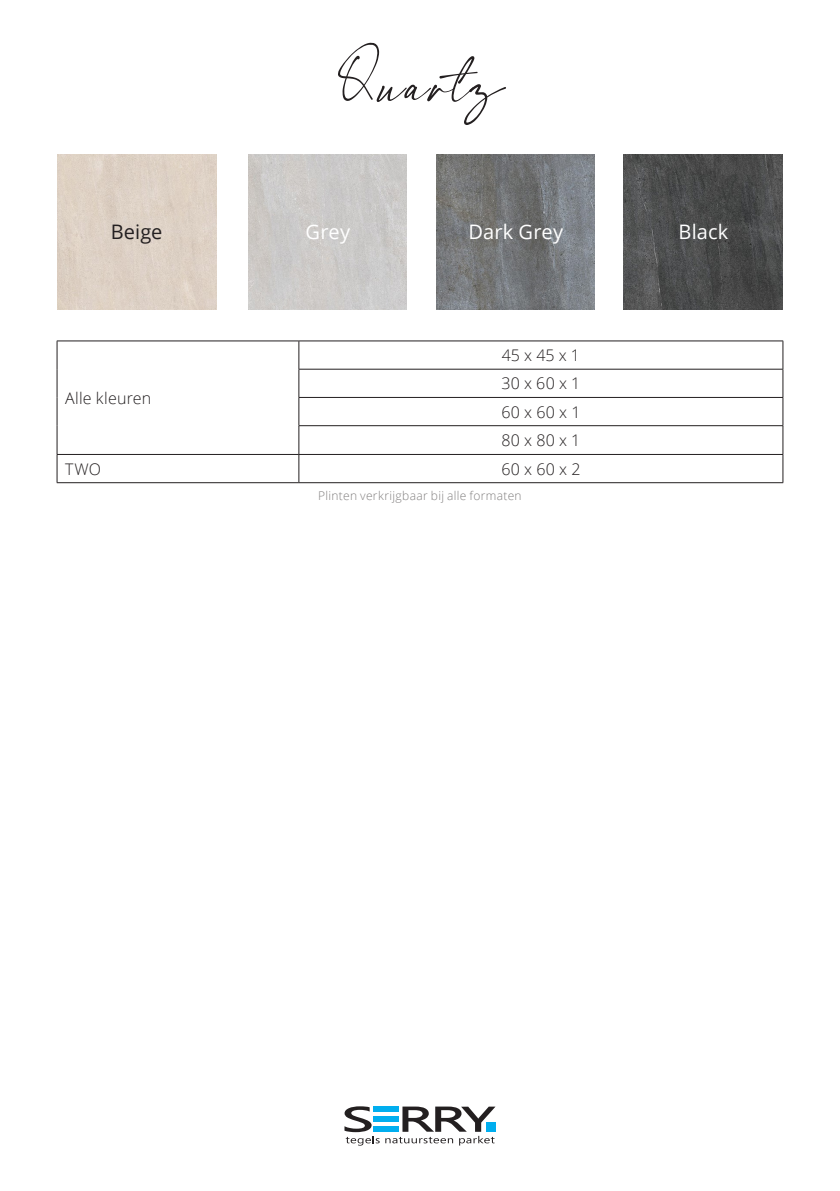
<style>
.page{position:relative;width:840px;height:1191px;background:#fff}
.page>*{position:absolute;margin:0;border:0;box-sizing:border-box;transform-origin:0 0}
.t1{font:80px "The Expressions";letter-spacing:.01em;color:#231f20}
.t2{font:20px "Open Sans";letter-spacing:.005em;color:#fff}
.t3{font:20px "Open Sans";letter-spacing:.005em;color:#231f20}
.t4{font:300 16px "Open Sans";letter-spacing:.02em;color:#231f20}
.t5{font:300 12px "Open Sans";letter-spacing:.025em;color:#817f7f}
</style>
<div class="page">
<div style="left:373px;top:1106px;width:25px;height:5px;background:#00aeef"></div>
<div style="left:373px;top:1116px;width:25px;height:5px;background:#00aeef"></div>
<div style="left:373px;top:1126px;width:25px;height:5px;background:#00aeef"></div>
<svg style="left:344px;top:1106px;width:35px;height:39px"></svg>
<svg style="left:385px;top:1106px;width:110px;height:39px"></svg>
<hr style="left:57px;top:340px;width:242px;height:1px;background:#231f20">
<hr style="left:299px;top:340px;width:483px;height:1px;background:#231f20">
<hr style="left:298px;top:369px;width:484px;height:1px;background:#231f20">
<hr style="left:298px;top:397px;width:484px;height:1px;background:#231f20">
<hr style="left:298px;top:425px;width:484px;height:1px;background:#231f20">
<hr style="left:57px;top:454px;width:242px;height:1px;background:#231f20">
<svg style="left:57px;top:341px;width:1px;height:141px"></svg>
<hr style="left:299px;top:454px;width:483px;height:1px;background:#231f20">
<svg style="left:298px;top:341px;width:1px;height:141px"></svg>
<svg style="left:782px;top:341px;width:1px;height:141px"></svg>
<hr style="left:57px;top:482px;width:242px;height:1px;background:#231f20">
<hr style="left:299px;top:482px;width:483px;height:1px;background:#231f20">
<div style="left:58px;top:154px;width:158px;height:155px;background:#ded1c5"></div>
<img style="left:623px;top:154px;width:159px;height:155px">
<img style="left:436px;top:154px;width:158px;height:155px">
<img style="left:248px;top:154px;width:158px;height:155px">
<h1 class="t1" style="left:338px;top:31px;width:165px">Quartz</h1>
<p class="t3" style="left:111px;top:218px;width:53px">Beige</p>
<p class="t2" style="left:305px;top:218px;width:46px">Grey</p>
<p class="t2" style="left:468px;top:218px;width:96px">Dark Grey</p>
<p class="t2" style="left:678px;top:218px;width:51px">Black</p>
<p class="t4" style="left:65px;top:387px;width:88px">Alle kleuren</p>
<p class="t4" style="left:501px;top:344px;width:80px">45 x 45 x 1</p>
<p class="t4" style="left:501px;top:373px;width:80px">30 x 60 x 1</p>
<p class="t4" style="left:501px;top:401px;width:81px">60 x 60 x 1</p>
<p class="t4" style="left:501px;top:429px;width:80px">80 x 80 x 1</p>
<p class="t4" style="left:65px;top:458px;width:37px">TWO</p>
<p class="t4" style="left:501px;top:458px;width:81px">60 x 60 x 2</p>
<p class="t5" style="left:318px;top:487px;width:205px">Plinten verkrijgbaar bij alle formaten</p>
</div>
